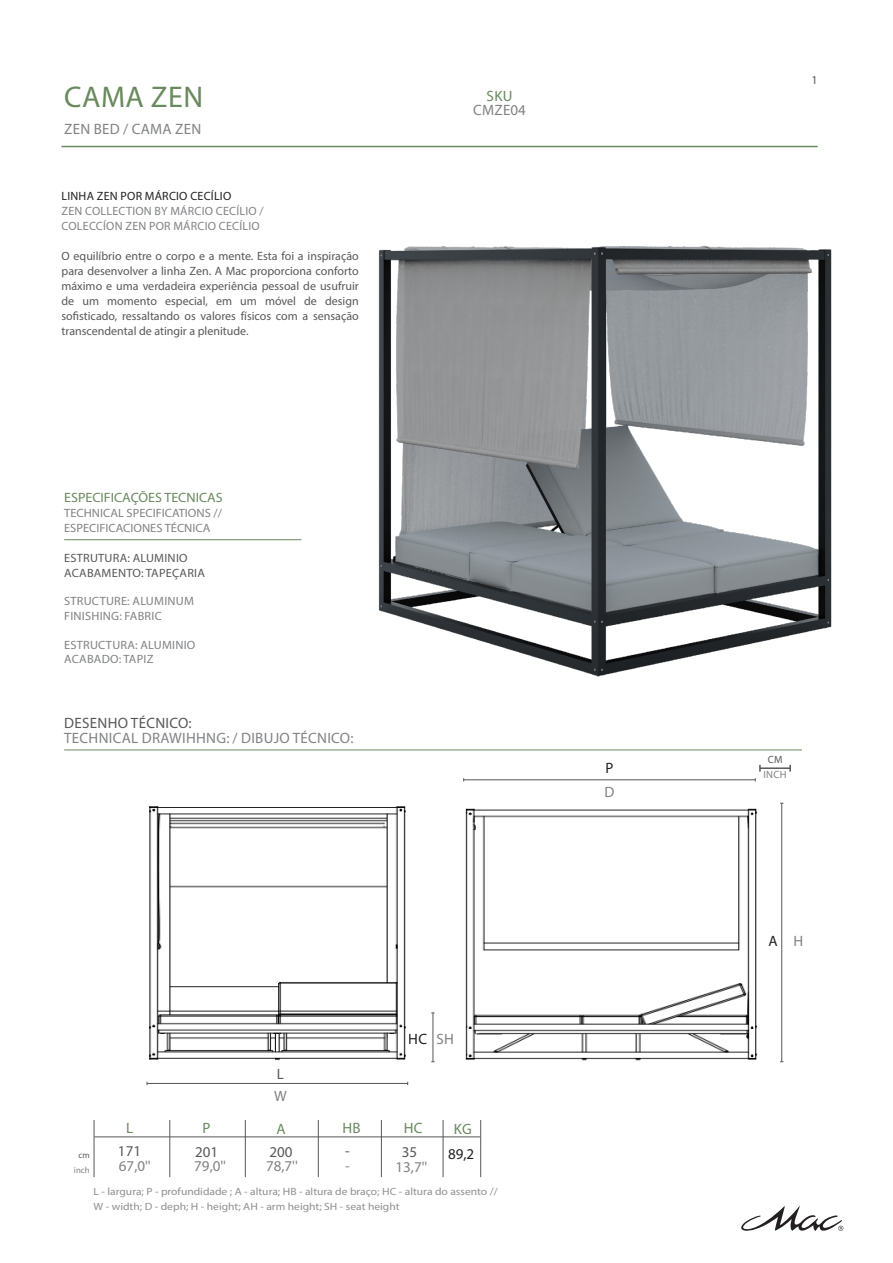
<style>
.page{position:relative;width:893px;height:1263px;background:#fff}
.page>*{position:absolute;margin:0;border:0;box-sizing:border-box;transform-origin:0 0}
.text{font:30px "Myriad Pro";letter-spacing:.02em;color:#69895e}
.text-2{font:15px "Myriad Pro";letter-spacing:.02em;color:#808285}
.text-3{font:15px "Myriad Pro";letter-spacing:.02em;color:#57585a}
.text-4{font:15px "Myriad Pro";letter-spacing:.02em;color:#69895e}
.text-5{font:15px "Myriad Pro";color:#231f20}
.t1{font:13.5px "Myriad Pro";color:#69895e;scale:1.04 1}
.text-6{font:12px/15px "Myriad Pro";color:#57585a;text-align:justify}
.text-7{font:12px "Myriad Pro";letter-spacing:.02em;color:#808285}
.text-8{font:12px "Myriad Pro";color:#808285;scale:1.04 1}
.text-9{font:12px "Myriad Pro";letter-spacing:.02em;color:#57585a}
.text-10{font:12px "Myriad Pro";letter-spacing:.02em;color:#231f20}
.t2{font:10.5px "Myriad Pro";color:#8d8f92;scale:1.1 1}
.text-11{font:10.5px "Myriad Pro";color:#808285}
.text-12{font:10.5px "Myriad Pro";color:#57585a}
.text-13{font:8.7px "Myriad Pro";color:#808285}
.text-14{font:8.7px "Myriad Pro";color:#57585a}
</style>
<div class="page">
<hr style="left:62px;top:146px;width:756px;height:1px;background:#69895e">
<svg style="left:741px;top:1206px;width:102px;height:25px"></svg>
<hr style="left:64px;top:750px;width:738px;height:1px;background:#69895e">
<hr style="left:64px;top:539px;width:237px;height:1px;background:#69895e">
<hr style="left:147px;top:1083px;width:261px;height:1px;background:#57585a">
<hr style="left:781px;top:803px;width:1px;height:259px;background:#57585a">
<hr style="left:464px;top:779px;width:291px;height:1px;background:#57585a">
<hr style="left:760px;top:767px;width:30px;height:2px;background:#57585a">
<hr style="left:94px;top:1136px;width:386px;height:1px;background:#57585a">
<hr style="left:169px;top:1120px;width:1px;height:57px;background:#57585a">
<hr style="left:245px;top:1120px;width:1px;height:57px;background:#57585a">
<hr style="left:318px;top:1120px;width:1px;height:57px;background:#57585a">
<hr style="left:94px;top:1120px;width:1px;height:57px;background:#57585a">
<hr style="left:381px;top:1120px;width:1px;height:57px;background:#57585a">
<hr style="left:443px;top:1120px;width:1px;height:57px;background:#57585a">
<hr style="left:480px;top:1120px;width:1px;height:57px;background:#57585a">
<hr style="left:433px;top:1013px;width:1px;height:49px;background:#57585a">
<img style="left:149px;top:806px;width:257px;height:255px">
<img style="left:465px;top:808px;width:292px;height:253px">
<img style="left:378px;top:245px;width:454px;height:431px">
<p class="text" style="left:64px;top:79px;width:140px">CAMA ZEN</p>
<p class="text-2" style="left:64px;top:120px;width:139px">ZEN BED / CAMA ZEN</p>
<p class="text-10" style="left:62px;top:188px;width:171px">LINHA ZEN POR MÁRCIO CECÍLIO</p>
<p class="text-7" style="left:62px;top:203px;width:204px">ZEN COLLECTION BY MÁRCIO CECÍLIO /</p>
<p class="text-7" style="left:62px;top:218px;width:200px">COLECCÍON ZEN POR MÁRCIO CECÍLIO</p>
<p class="text-6" style="left:62px;top:248px;width:299px">O equilíbrio entre o corpo e a mente. Esta foi a inspiração para desenvolver a linha Zen. A Mac proporciona conforto máximo e uma verdadeira experiência pessoal de usufruir de um momento especial, em um móvel de design sofisticado, ressaltando os valores físicos com a sensação transcendental de atingir a plenitude.</p>
<p class="t1" style="left:64px;top:489px;width:154px">ESPECIFICAÇÕES TECNICAS</p>
<p class="text-8" style="left:64px;top:506px;width:153px">TECHNICAL SPECIFICATIONS //</p>
<p class="text-8" style="left:64px;top:521px;width:142px">ESPECIFICACIONES TÉCNICA</p>
<p class="text-9" style="left:64px;top:551px;width:125px">ESTRUTURA: ALUMINIO</p>
<p class="text-9" style="left:64px;top:565px;width:142px">ACABAMENTO: TAPEÇARIA</p>
<p class="text-7" style="left:64px;top:594px;width:131px">STRUCTURE: ALUMINUM</p>
<p class="text-7" style="left:64px;top:608px;width:99px">FINISHING: FABRIC</p>
<p class="text-7" style="left:64px;top:637px;width:133px">ESTRUCTURA: ALUMINIO</p>
<p class="text-7" style="left:64px;top:651px;width:91px">ACABADO: TAPIZ</p>
<p class="text-3" style="left:64px;top:714px;width:129px">DESENHO TÉCNICO:</p>
<p class="text-2" style="left:64px;top:729px;width:291px">TECHNICAL DRAWIHHNG: / DIBUJO TÉCNICO:</p>
<p class="text-4" style="left:487px;top:87px;width:27px">SKU</p>
<p class="text-2" style="left:473px;top:100px;width:54px">CMZE04</p>
<p class="text-5" style="left:605px;top:758px;width:9px">P</p>
<p class="text-2" style="left:604px;top:782px;width:11px">D</p>
<p class="text-3" style="left:277px;top:1064px;width:9px">L</p>
<p class="text-2" style="left:274px;top:1087px;width:14px">W</p>
<p class="text-5" style="left:408px;top:1030px;width:20px">HC</p>
<p class="text-2" style="left:436px;top:1030px;width:19px">SH</p>
<p class="text-4" style="left:342px;top:1118px;width:20px">HB</p>
<p class="text-4" style="left:404px;top:1118px;width:20px">HC</p>
<p class="text-3" style="left:345px;top:1143px;width:6px">-</p>
<p class="text-2" style="left:345px;top:1157px;width:6px">-</p>
<p class="text-4" style="left:126px;top:1119px;width:9px">L</p>
<p class="text-4" style="left:203px;top:1118px;width:9px">P</p>
<p class="text-3" style="left:195px;top:1143px;width:25px">201</p>
<p class="text-4" style="left:454px;top:1120px;width:19px">KG</p>
<p class="text-5" style="left:448px;top:1145px;width:28px">89,2</p>
<p class="text-4" style="left:276px;top:1120px;width:11px">A</p>
<p class="text-3" style="left:269px;top:1142px;width:25px">200</p>
<p class="text-3" style="left:118px;top:1141px;width:25px">171</p>
<p class="text-3" style="left:402px;top:1143px;width:17px">35</p>
<p class="text-2" style="left:396px;top:1157px;width:33px">13,7''</p>
<p class="text-14" style="left:78px;top:1149px;width:13px">cm</p>
<p class="text-13" style="left:74px;top:1164px;width:17px">inch</p>
<p class="text-2" style="left:119px;top:1157px;width:33px">67,0''</p>
<p class="text-2" style="left:194px;top:1157px;width:33px">79,0''</p>
<p class="text-2" style="left:266px;top:1157px;width:33px">78,7''</p>
<p class="t2" style="left:94px;top:1185px;width:369px">L - largura; P - profundidade ; A - altura; HB - altura de braço; HC - altura do assento //</p>
<p class="t2" style="left:94px;top:1200px;width:280px">W - width; D - deph; H - height; AH - arm height; SH - seat height</p>
<p class="text-6" style="left:811px;top:72px;width:8px">1</p>
<p class="text-12" style="left:768px;top:752px;width:16px">CM</p>
<p class="text-11" style="left:764px;top:768px;width:24px">INCH</p>
<p class="text-5" style="left:769px;top:932px;width:11px">A</p>
<p class="text-2" style="left:794px;top:932px;width:11px">H</p>
</div>
